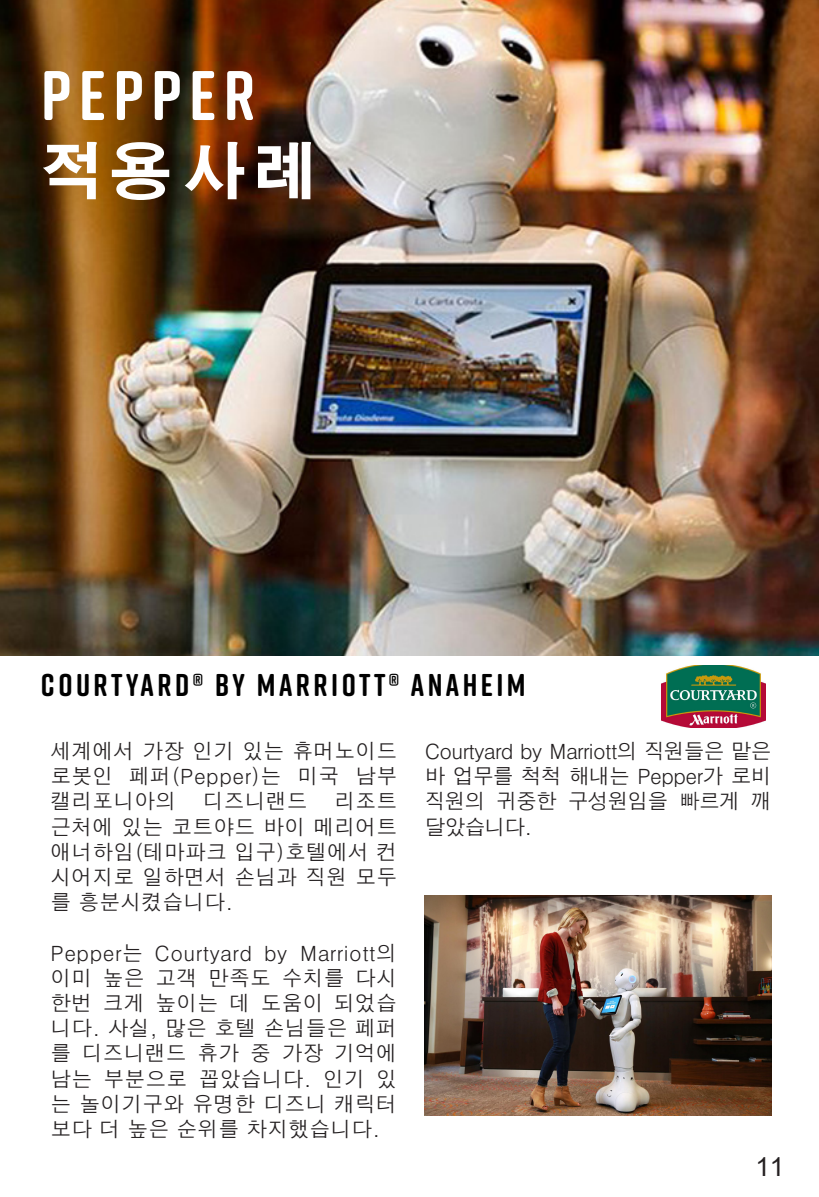
<style>
.page{position:relative;width:819px;height:1197px;background:#fff}
.page>*{position:absolute;margin:0;border:0;box-sizing:border-box;transform-origin:0 0}
.Scarf_Collection{font:700 70px "Rift Soft";letter-spacing:.11em;color:#fff}
.Scarf_Collection-2{font:700 61.25px "Adobe Gothic Std";color:#fff}
.Scarf_Collection-3{font:700 31.5px "Rift Soft";letter-spacing:.11em;color:#000}
.t1{font:26.25px "Arial";color:#231f20}
.t2{font:300 21px/25.2px "Adobe Gothic Std";color:#231f20;text-align:justify}
</style>
<div class="page">
<img style="left:0;top:0;width:819px;height:655px">
<img style="left:425px;top:895px;width:347px;height:221px">
<img style="left:662px;top:665px;width:103px;height:63px">
<p class="Scarf_Collection" style="left:41px;top:45px;width:216px">PEPPER</p>
<p class="Scarf_Collection-2" style="left:41px;top:134px;width:275px">적용 사례</p>
<p class="Scarf_Collection-3" style="left:41px;top:662px;width:486px">COURTYARD® BY MARRIOTT® ANAHEIM</p>
<p class="t2" style="left:50px;top:739px;width:348px">세계에서 가장 인기 있는 휴머노이드 로봇인 페퍼(Pepper)는 미국 남부 캘리포니아의</p>
<p class="t2" style="left:50px;top:789px;width:348px;text-indent:284px">리조트 근처에 있는 코트야드 바이 메리어트 애너하임(테마파크 입구)호텔에서 컨 시어지로 일하면서 손님과 직원 모두 를 흥분시켰습니다.</p>
<p class="t2" style="left:50px;top:940px;width:348px">Pepper는 Courtyard by Marriott의 이미 높은 고객 만족도 수치를 다시 한번 크게 높이는 데 도움이 되었습 니다. 사실, 많은 호텔 손님들은 페퍼 를 디즈니랜드 휴가 중 가장 기억에 남는 부분으로 꼽았습니다. 인기 있 는 놀이기구와 유명한 디즈니 캐릭터 보다 더 높은 순위를 차지했습니다.</p>
<p class="t2" style="left:203px;top:789px;width:106px">디즈니랜드</p>
<p class="t2" style="left:425px;top:739px;width:348px">Courtyard by Marriott의 직원들은 맡은 바 업무를 척척 해내는 Pepper가 로비 직원의 귀중한 구성원임을 빠르게 깨 달았습니다.</p>
<p class="t1" style="left:755px;top:1149px;width:31px">11</p>
</div>
